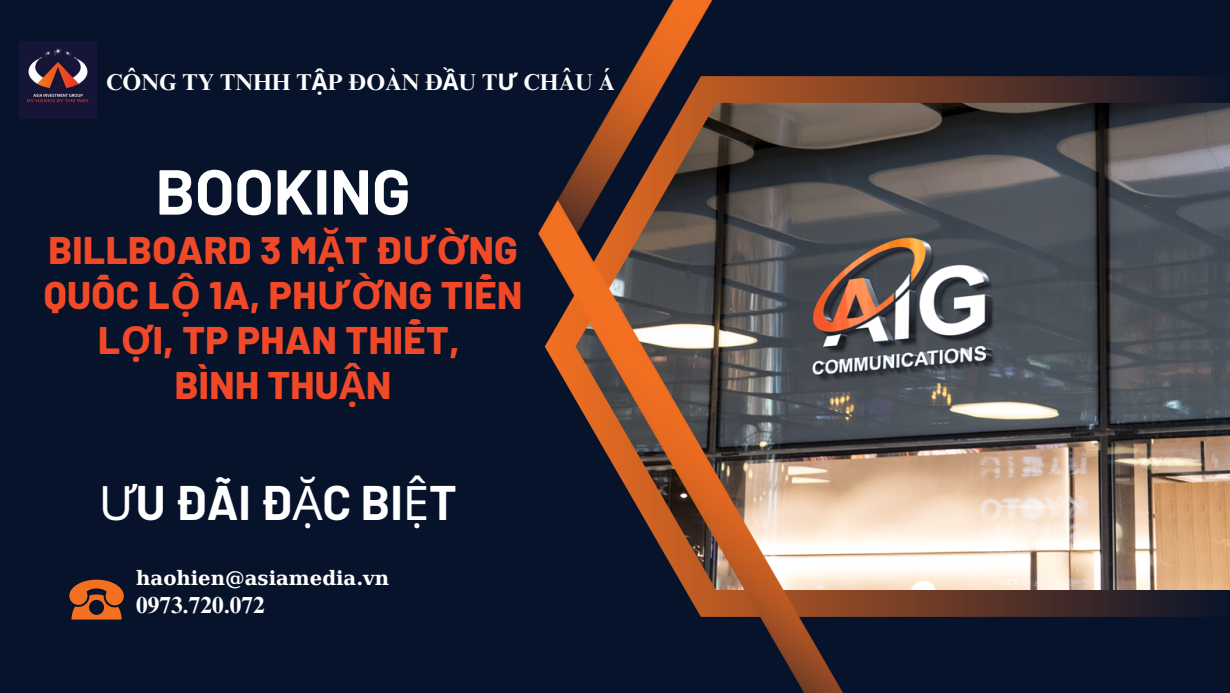
<style>
.page{position:relative;width:1230px;height:693px;background:#07132b}
.page>*{position:absolute;margin:0;border:0;box-sizing:border-box;transform-origin:0 0}
.t1{font:700 63.4px "Barlow";color:#fff}
.t2{font:700 47.4px "Barlow";color:#fff}
.t3{font:800 38.5px/45px "Barlow";letter-spacing:.01em;color:#f14928;text-align:center}
.t4{font:700 23.2px "Times NRMT Pro";color:#fff}
.t5{font:700 22.9px "Times NRMT Pro";color:#fff}
.t6{font:700 19.7px "DejaVu Serif";color:#fff}
.s1{font-family:"Noto Sans"}
.s2{font-family:"Noto Sans";font-weight:700}
.s3{font-family:"Noto Sans";font-weight:400}
</style>
<div class="page">
<svg style="left:69px;top:580px;width:55px;height:39px"></svg>
<svg style="left:862px;top:76px;width:350px;height:541px;background:#4a2d28"></svg>
<img style="left:862px;top:103px;width:368px;height:487px">
<img style="left:538px;top:0;width:324px;height:693px">
<img style="left:20px;top:42px;width:76px;height:76px">
<p class="t5" style="left:106px;top:73px;width:511px">CÔNG TY TNHH T<span class="s1">Ậ</span>P ĐOÀN Đ<span class="s1">Ầ</span>U T<span class="s1">Ư</span> CHÂU Á</p>
<p class="t1" style="left:156px;top:151px;width:256px">BOOKING</p>
<p class="t3" style="left:44px;top:226px;width:480px">BILLBOARD 3 M<span class="s2">Ặ</span>T Đ<span class="s2">ƯỜ</span>NG<br>QUỐC L<span class="s2">Ộ</span> 1A, PH<span class="s2">ƯỜ</span>NG TIẾN<br>L<span class="s2">Ợ</span>I, TP PHAN THIẾT,</p>
<p class="t3" style="left:175px;top:361px;width:218px">BÌNH THU<span class="s2">Ậ</span>N</p>
<p class="t2" style="left:99px;top:473px;width:360px"><span class="s3">Ư</span>U ĐÃI Đ<span class="s3">Ặ</span>C BI<span class="s3">Ệ</span>T</p>
<p class="t6" style="left:136px;top:567px;width:254px">haohien@asiamedia.vn</p>
<p class="t4" style="left:136px;top:597px;width:130px">0973.720.072</p>
</div>
